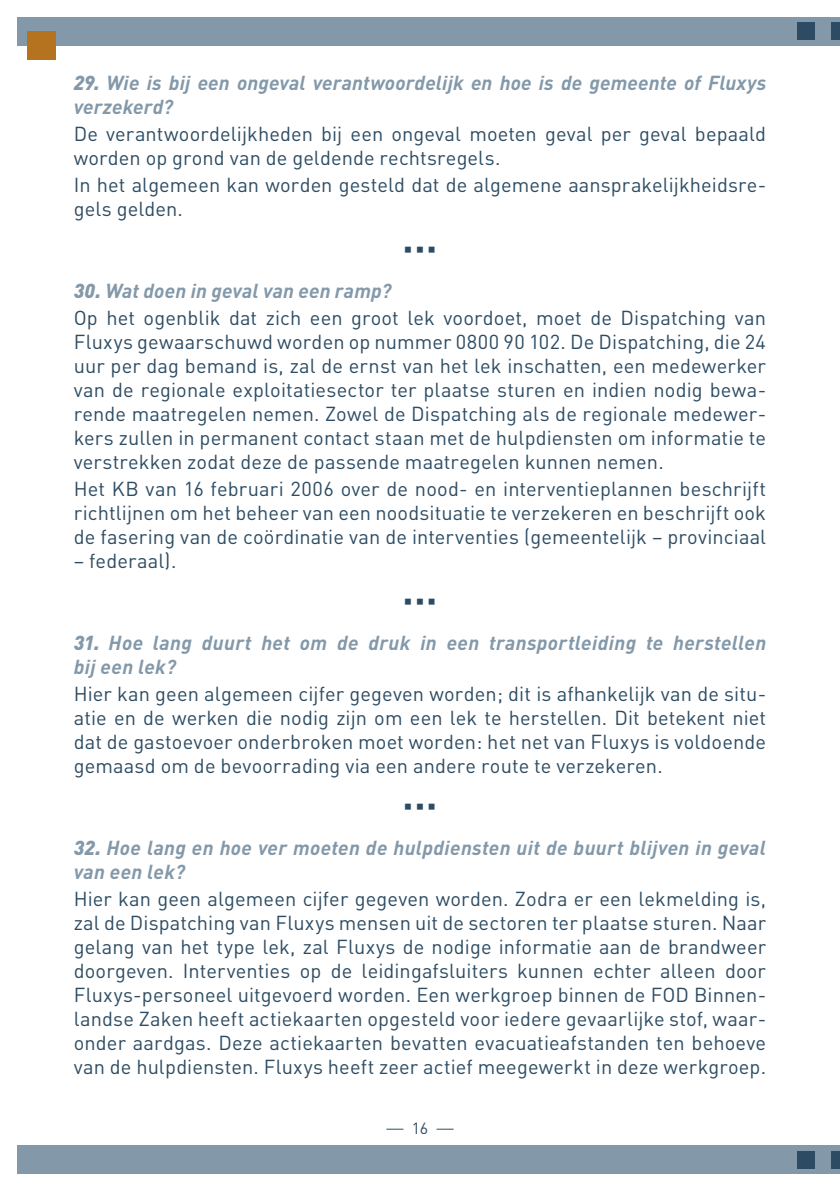
<style>
.page{position:relative;width:840px;height:1191px;background:#fff}
.page>*{position:absolute;margin:0;border:0;box-sizing:border-box;transform-origin:0 0}
.Texte_courant{font:20px/24px "DIN";letter-spacing:.005em;color:#2d4c63;text-align:justify}
.Questions{font:italic 700 20px/24px "DIN";letter-spacing:.015em;color:#8398a9}
.Separation{font:20px "Wingdings";color:#2d4c63}
.t1{font:16px "DIN";color:#2d4c63}
.s1{font-weight:900}
</style>
<div class="page">
<svg style="left:386px;top:1128px;width:17px;height:1px"></svg>
<svg style="left:436px;top:1128px;width:17px;height:1px"></svg>
<div style="left:17px;top:17px;width:822px;height:28px;background:#8398a9"></div>
<div style="left:796px;top:23px;width:17px;height:17px;background:#2d4c63"></div>
<div style="left:830px;top:23px;width:9px;height:17px;background:#2d4c63"></div>
<div style="left:17px;top:1145px;width:822px;height:29px;background:#8398a9"></div>
<div style="left:796px;top:1151px;width:17px;height:17px;background:#2d4c63"></div>
<div style="left:830px;top:1151px;width:9px;height:17px;background:#2d4c63"></div>
<div style="left:27px;top:32px;width:28px;height:28px;background:#b57320"></div>
<svg style="left:839px;top:17px;width:1px;height:28px"></svg>
<svg style="left:839px;top:1145px;width:1px;height:29px"></svg>
<p class="Questions" style="left:74px;top:70px;width:693px"><span class="s1">29.</span> Wie is bij een ongeval verantwoordelijk en hoe is de gemeente of Fluxys verzekerd?</p>
<p class="Texte_courant" style="left:74px;top:122px;width:693px">De verantwoordelijkheden bij een ongeval moeten geval per geval bepaald worden op grond van de geldende rechtsregels.</p>
<p class="Texte_courant" style="left:74px;top:173px;width:693px">In het algemeen kan worden gesteld dat de algemene aansprakelijkheidsre&shy;gels gelden.</p>
<p class="Separation" style="left:403px;top:239px;width:34px">▪▪▪</p>
<p class="Questions" style="left:74px;top:278px;width:319px"><span class="s1">30.</span> Wat doen in geval van een ramp?</p>
<p class="Texte_courant" style="left:74px;top:305px;width:693px">Op het ogenblik dat zich een groot lek voordoet, moet de Dispatching van Fluxys gewaarschuwd worden op nummer 0800 90 102. De Dispatching, die 24 uur per dag bemand is, zal de ernst van het lek inschatten, een medewerker van de regionale exploitatiesector ter plaatse sturen en indien nodig bewa&shy;rende maatregelen nemen. Zowel de Dispatching als de regionale medewer&shy;kers zullen in permanent contact staan met de hulpdiensten om informatie te verstrekken zodat deze de passende maatregelen kunnen nemen.</p>
<p class="Texte_courant" style="left:74px;top:476px;width:693px">Het KB van 16 februari 2006 over de nood- en interventieplannen beschrijft richtlijnen om het beheer van een noodsituatie te verzekeren en beschrijft ook de fasering van de coördinatie van de interventies (gemeentelijk – provinciaal</p>
<p class="Texte_courant" style="left:74px;top:548px;width:104px">– federaal).</p>
<p class="Separation" style="left:403px;top:591px;width:34px">▪▪▪</p>
<p class="Questions" style="left:74px;top:630px;width:693px"><span class="s1">31.</span> Hoe lang duurt het om de druk in een transportleiding te herstellen bij een lek?</p>
<p class="Texte_courant" style="left:74px;top:681px;width:693px">Hier kan geen algemeen cijfer gegeven worden; dit is afhankelijk van de situ&shy;atie en de werken die nodig zijn om een lek te herstellen. Dit betekent niet dat de gastoevoer onderbroken moet worden: het net van Fluxys is voldoende gemaasd om de bevoorrading via een andere route te verzekeren.</p>
<p class="Separation" style="left:403px;top:796px;width:34px">▪▪▪</p>
<p class="Questions" style="left:74px;top:835px;width:693px"><span class="s1">32.</span> Hoe lang en hoe ver moeten de hulpdiensten uit de buurt blijven in geval van een lek?</p>
<p class="Texte_courant" style="left:74px;top:886px;width:693px">Hier kan geen algemeen cijfer gegeven worden. Zodra er een lekmelding is, zal de Dispatching van Fluxys mensen uit de sectoren ter plaatse sturen. Naar gelang van het type lek, zal Fluxys de nodige informatie aan de brandweer doorgeven. Interventies op de leidingafsluiters kunnen echter alleen door Fluxys-personeel uitgevoerd worden. Een werkgroep binnen de FOD Binnen&shy;landse Zaken heeft actiekaarten opgesteld voor iedere gevaarlijke stof, waar&shy;onder aardgas. Deze actiekaarten bevatten evacuatieafstanden ten behoeve van de hulpdiensten. Fluxys heeft zeer actief meegewerkt in deze werkgroep.</p>
<p class="t1" style="left:411px;top:1117px;width:18px">16</p>
</div>
